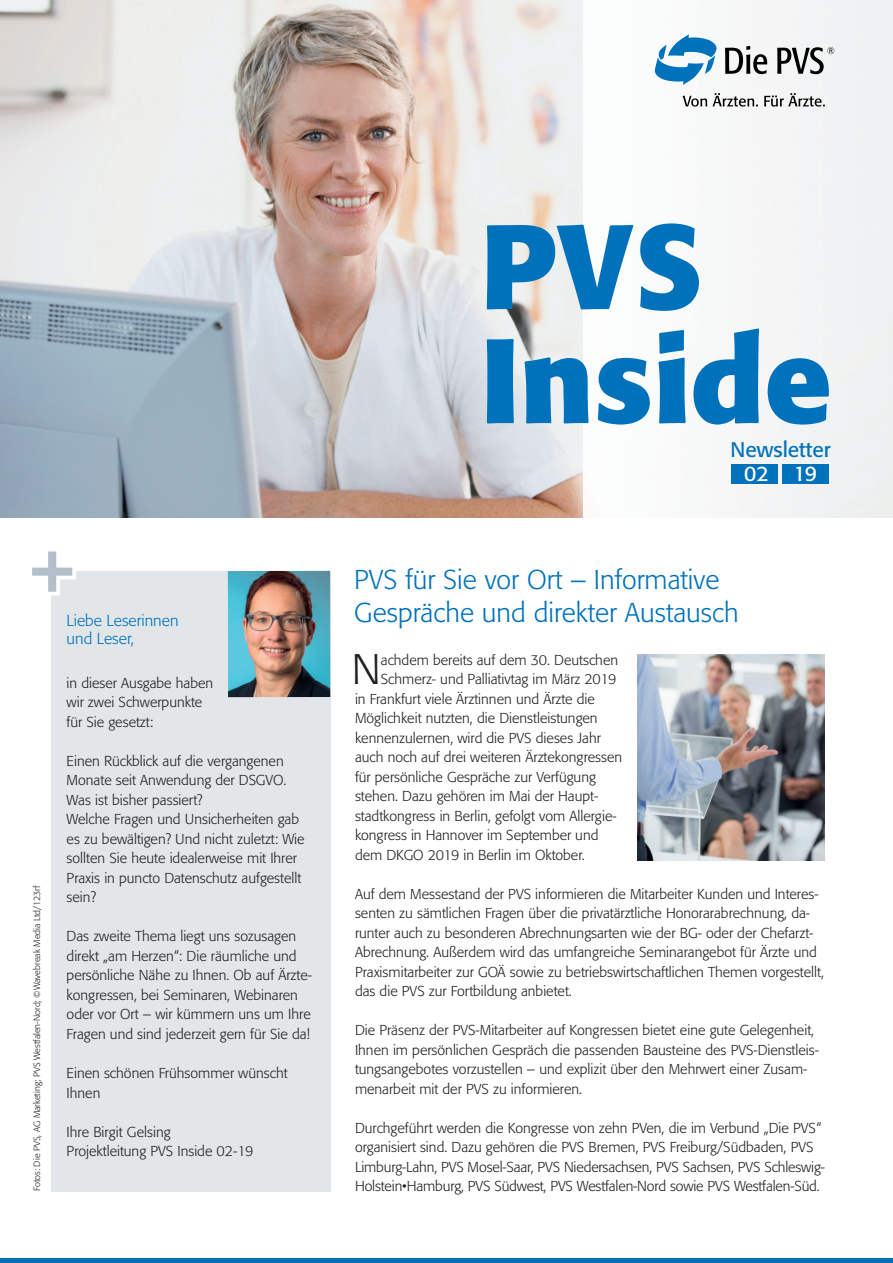
<style>
.page{position:relative;width:893px;height:1263px;background:#fff}
.page>*{position:absolute;margin:0;border:0;box-sizing:border-box;transform-origin:0 0}
.t1{font:700 118.65px/114px "Formata BQ";color:#0072bc}
.t2{font:300 42.3px "Formata";color:#231f20}
.t3{font:300 27px/33px "Formata";color:#0072bc}
.t4{font:21px "Formata";color:#0072bc}
.t5{font:21px "Formata";color:#fff}
.t6{font:300 15.75px/18px "Formata BQ";color:#0072bc}
.t7{font:300 14.25px/19.5px "Formata";color:#231f20}
.t8{font:300 9px "Formata";color:#231f20}
</style>
<div class="page">
<img style="left:0;top:0;width:584px;height:517px">
<div style="left:51px;top:571px;width:279px;height:620px;background:#e3e6e8"></div>
<svg style="left:32px;top:551px;width:44px;height:44px"></svg>
<hr style="left:0;top:1259px;width:893px;height:4px;background:#0072bc">
<div style="left:584px;top:0;width:309px;height:517px;background:#f6f7f6"></div>
<svg style="left:655px;top:34px;width:62px;height:51px"></svg>
<svg style="left:725px;top:46px;width:42px;height:28px"></svg>
<svg style="left:777px;top:47px;width:57px;height:27px"></svg>
<svg style="left:683px;top:96px;width:24px;height:11px"></svg>
<svg style="left:713px;top:93px;width:45px;height:14px"></svg>
<svg style="left:764px;top:93px;width:61px;height:14px"></svg>
<div style="left:782px;top:464px;width:47px;height:20px;background:#0072bc"></div>
<div style="left:732px;top:464px;width:46px;height:20px;background:#0072bc"></div>
<img style="left:228px;top:571px;width:102px;height:126px">
<img style="left:638px;top:654px;width:187px;height:206px">
<p class="t8" style="left:33px;top:1191px;width:308px;rotate:-90deg">Fotos: Die PVS, AG Marketing; PVS Westfalen-Nord; ©Wavebreak Media Ltd/123rf</p>
<p class="t6" style="left:67px;top:613px;width:113px">Liebe Leserinnen und Leser,</p>
<p class="t7" style="left:67px;top:674px;width:148px">in dieser Ausgabe haben wir zwei Schwerpunkte für Sie gesetzt:</p>
<p class="t7" style="left:67px;top:752px;width:239px">Einen Rückblick auf die vergangenen<br>Monate seit Anwendung der DSGVO.<br>Was ist bisher passiert?<br>Welche Fragen und Unsicherheiten gab es zu bewältigen? Und nicht zuletzt: Wie sollten Sie heute idealerweise mit Ihrer<br>Praxis in puncto Datenschutz aufgestellt sein?</p>
<p class="t7" style="left:67px;top:928px;width:247px">Das zweite Thema liegt uns sozusagen direkt „am Herzen“: Die räumliche und persönliche Nähe zu Ihnen. Ob auf Ärzte&shy;kongressen, bei Seminaren, Webinaren oder vor Ort – wir kümmern uns um Ihre Fragen und sind jederzeit gern für Sie da!</p>
<p class="t7" style="left:67px;top:1064px;width:222px">Einen schönen Frühsommer wünscht<br>Ihnen</p>
<p class="t7" style="left:67px;top:1123px;width:188px">Ihre Birgit Gelsing<br>Projektleitung PVS Inside 02-19</p>
<h1 class="t1" style="left:480px;top:219px;width:352px">PVS<br>Inside</h1>
<h3 class="t4" style="left:731px;top:440px;width:102px">Newsletter</h3>
<h3 class="t5" style="left:744px;top:464px;width:74px">02 19</h3>
<h3 class="t3" style="left:354px;top:566px;width:386px">PVS für Sie vor Ort – Informative<br>Gespräche und direkter Austausch</h3>
<p class="t7" style="left:381px;top:651px;width:239px">achdem bereits auf dem 30. Deutschen</p>
<p class="t7" style="left:381px;top:670px;width:237px">Schmerz- und Palliativtag im März 2019</p>
<p class="t7" style="left:355px;top:690px;width:241px">in Frankfurt viele Ärztinnen und Ärzte die</p>
<p class="t7" style="left:355px;top:709px;width:244px">Möglichkeit nutzten, die Dienstleistungen</p>
<p class="t7" style="left:355px;top:729px;width:247px">kennenzulernen, wird die PVS dieses Jahr</p>
<p class="t7" style="left:355px;top:748px;width:269px">auch noch auf drei weiteren Ärztekongressen</p>
<p class="t7" style="left:355px;top:768px;width:242px">für persönliche Gespräche zur Verfügung</p>
<p class="t7" style="left:355px;top:787px;width:245px">stehen. Dazu gehören im Mai der Haupt-</p>
<p class="t7" style="left:355px;top:807px;width:263px">stadtkongress in Berlin, gefolgt vom Allergie-</p>
<p class="t7" style="left:355px;top:826px;width:245px">kongress in Hannover im September und</p>
<p class="t7" style="left:355px;top:846px;width:231px">dem DKGO 2019 in Berlin im Oktober.</p>
<p class="t7" style="left:355px;top:885px;width:470px">Auf dem Messestand der PVS informieren die Mitarbeiter Kunden und Interes&shy;senten zu sämtlichen Fragen über die privatärztliche Honorarabrechnung, da&shy;runter auch zu besonderen Abrechnungsarten wie der BG- oder der Chefarzt-Abrechnung. Außerdem wird das umfangreiche Seminarangebot für Ärzte und Praxismitarbeiter zur GOÄ sowie zu betriebswirtschaftlichen Themen vorgestellt, das die PVS zur Fortbildung anbietet.</p>
<p class="t7" style="left:355px;top:1021px;width:465px">Die Präsenz der PVS-Mitarbeiter auf Kongressen bietet eine gute Gelegenheit, Ihnen im persönlichen Gespräch die passenden Bausteine des PVS-Dienstleis&shy;tungsangebotes vorzustellen – und explizit über den Mehrwert einer Zusam&shy;menarbeit mit der PVS zu informieren.</p>
<p class="t7" style="left:355px;top:1119px;width:471px">Durchgeführt werden die Kongresse von zehn PVen, die im Verbund „Die PVS“ organisiert sind. Dazu gehören die PVS Bremen, PVS Freiburg/Südbaden, PVS Limburg-Lahn, PVS Mosel-Saar, PVS Niedersachsen, PVS Sachsen, PVS Schleswig-Holstein•Hamburg, PVS Südwest, PVS Westfalen-Nord sowie PVS Westfalen-Süd.</p>
<h2 class="t2" style="left:352px;top:650px;width:31px">N</h2>
</div>
